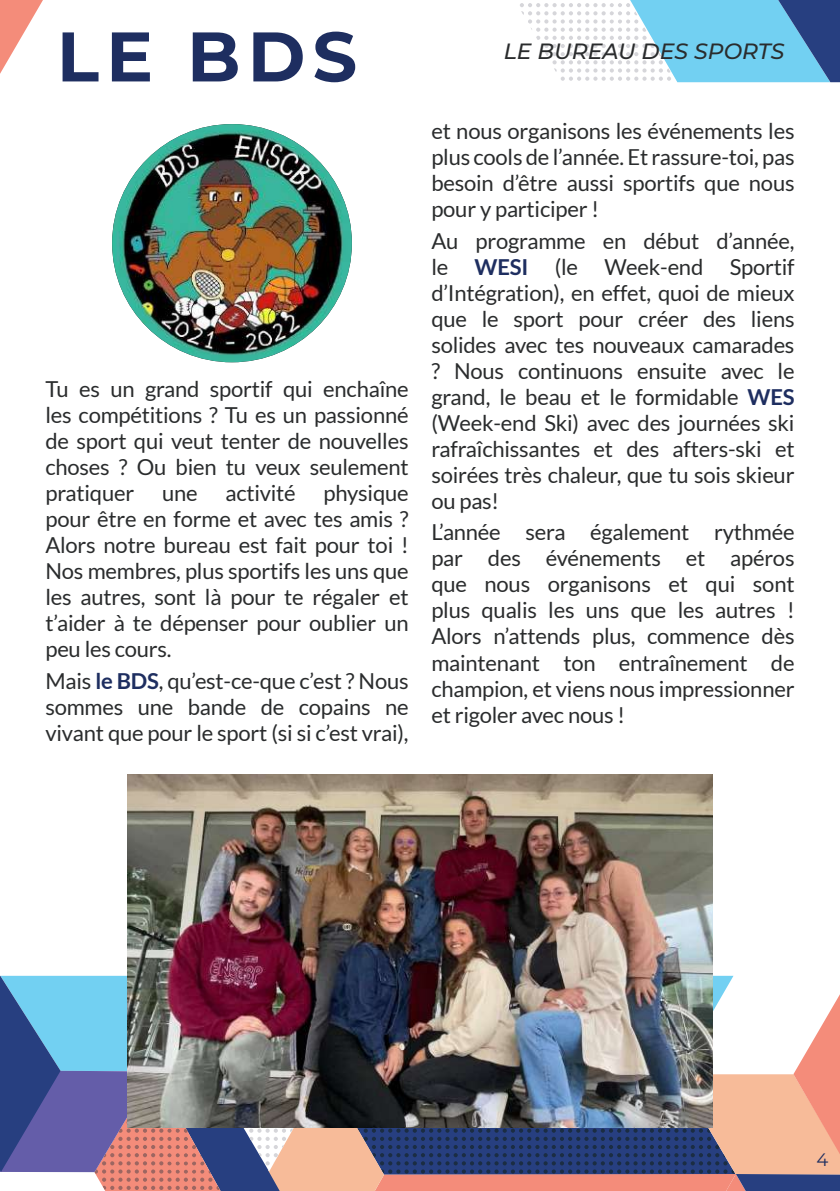
<style>
.page{position:relative;width:840px;height:1191px;background:#fff}
.page>*{position:absolute;margin:0;border:0;box-sizing:border-box;transform-origin:0 0}
.t1{font:700 70px "Montserrat";color:#1e2e60}
.t2{font:22px/26px "Lato";letter-spacing:-.01em;color:#2a2c2d;text-align:justify}
.t3{font:italic 500 22px "Montserrat";color:#2a2c2d}
.t4{font:18px "Montserrat";color:#1e2e60}
.s1{font-weight:700;color:#1e2e60}
</style>
<div class="page">
<svg style="left:0;top:975px;width:839px;height:216px;background:#9a8ea2"></svg>
<img style="left:167px;top:1127px;width:62px;height:5px">
<svg style="left:0;top:0;width:43px;height:74px"></svg>
<svg style="left:520px;top:0;width:320px;height:82px"></svg>
<img style="left:128px;top:774px;width:583px;height:353px">
<img style="left:112px;top:124px;width:239px;height:238px">
<h1 class="t1" style="left:57px;top:6px;width:302px">LE BDS</h1>
<p class="t3" style="left:503px;top:36px;width:282px">LE BUREAU DES SPORTS</p>
<p class="t2" style="left:45px;top:376px;width:364px">Tu es un grand sportif qui enchaîne les compétitions ? Tu es un passionné de sport qui veut tenter de nouvelles choses ? Ou bien tu veux seulement pratiquer</p>
<p class="t2" style="left:45px;top:480px;width:364px;text-indent:278px">physique pour être en forme et avec tes amis ?<br>Alors notre bureau est fait pour toi !<br>Nos membres, plus sportifs les uns que les autres, sont là pour te régaler et t’aider à te dépenser pour oublier un peu les cours.</p>
<p class="t2" style="left:45px;top:667px;width:364px">Mais <span class="s1">le BDS</span>, qu’est-ce-que c’est ? Nous sommes une bande de copains ne vivant que pour le sport (si si c’est vrai),</p>
<p class="t2" style="left:162px;top:480px;width:37px">une</p>
<p class="t2" style="left:225px;top:480px;width:72px">activité</p>
<p class="t2" style="left:431px;top:118px;width:364px">et nous organisons les événements les plus cools de l’année. Et rassure-toi, pas besoin d’être aussi sportifs que nous pour y participer !</p>
<p class="t2" style="left:431px;top:227px;width:364px">Au programme en début d’année, le <span class="s1">WESI</span> (le Week-end Sportif d’Intégration), en effet, quoi de mieux que le sport pour créer des liens solides avec tes nouveaux camarades ? Nous continuons ensuite avec le grand, le beau et le formidable <span class="s1">WES </span>(Week-end Ski) avec des journées ski rafraîchissantes et des afters-ski et soirées très chaleur, que tu sois skieur ou pas!</p>
<p class="t2" style="left:431px;top:519px;width:364px">L’année sera également rythmée par des événements et apéros que nous organisons et qui sont plus qualis les uns que les autres !<br>Alors n’attends plus, commence dès maintenant ton entraînement de champion, et viens nous impressionner et rigoler avec nous !</p>
<p class="t4" style="left:816px;top:1147px;width:13px">4</p>
</div>
